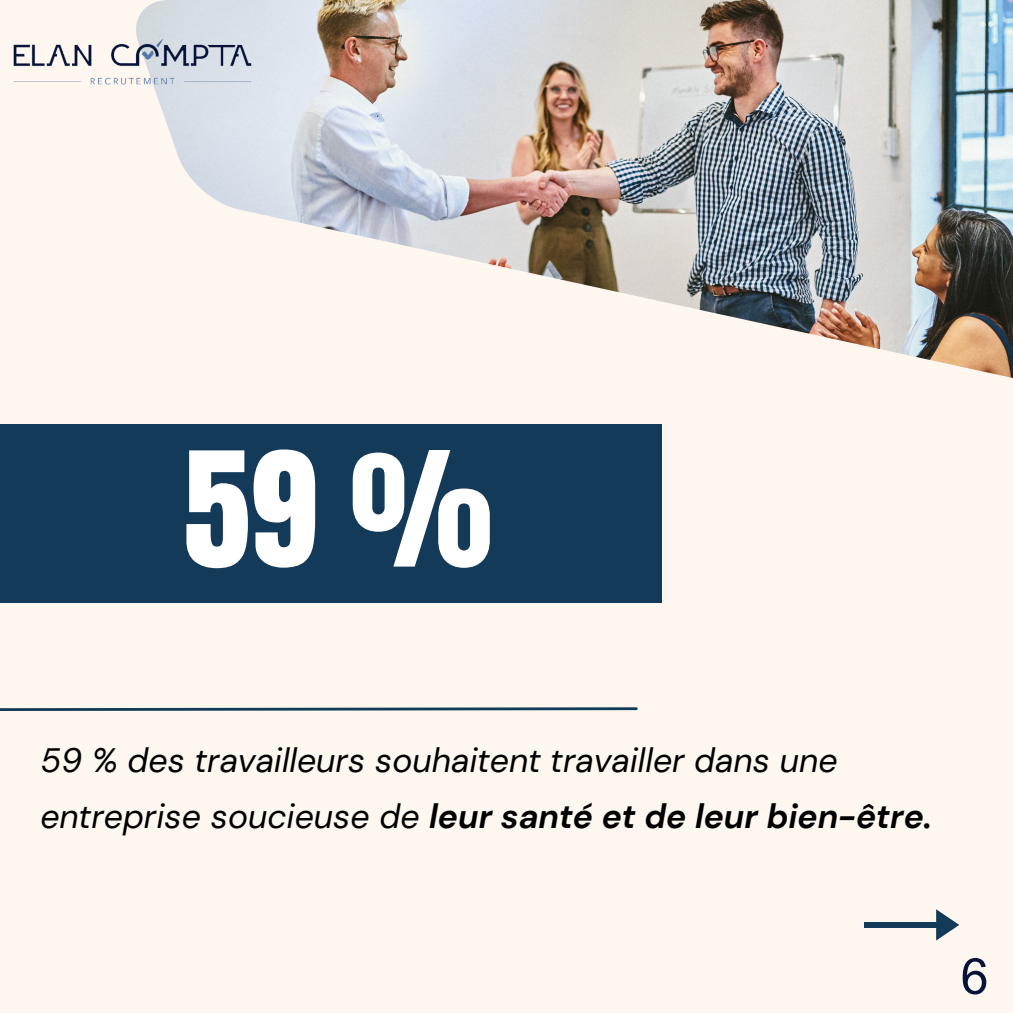
<style>
.page{position:relative;width:1013px;height:1013px;background:#fff}
.page>*{position:absolute;margin:0;border:0;box-sizing:border-box;transform-origin:0 0}
.t1{font:135px "Anton";color:#fff}
.t2{font:50px "Arial MT Pro";color:#061439}
.t3{font:italic 33.75px/56.2px "DM Sans";color:#000}
.s1{font-weight:700}
</style>
<div class="page">
<div style="left:0;top:0;width:1012px;height:1012px;background:#fdf7f0"></div>
<svg style="left:0;top:707px;width:638px;height:4px;background:#587185"></svg>
<div style="left:864px;top:922px;width:77px;height:5px;background:#133a59"></div>
<svg style="left:936px;top:909px;width:23px;height:31px"></svg>
<img style="left:210px;top:0;width:802px;height:378px">
<div style="left:0;top:424px;width:661px;height:178px;background:#133a59"></div>
<img style="left:13px;top:0;width:251px;height:196px">
<p class="t1" style="left:183px;top:413px;width:311px">59 %</p>
<p class="t3" style="left:40px;top:732px;width:893px">59 % des travailleurs souhaitent travailler dans une entreprise soucieuse de <span class="s1">leur santé et de leur bien-être.</span></p>
<p class="t2" style="left:960px;top:957px;width:29px">6</p>
</div>
